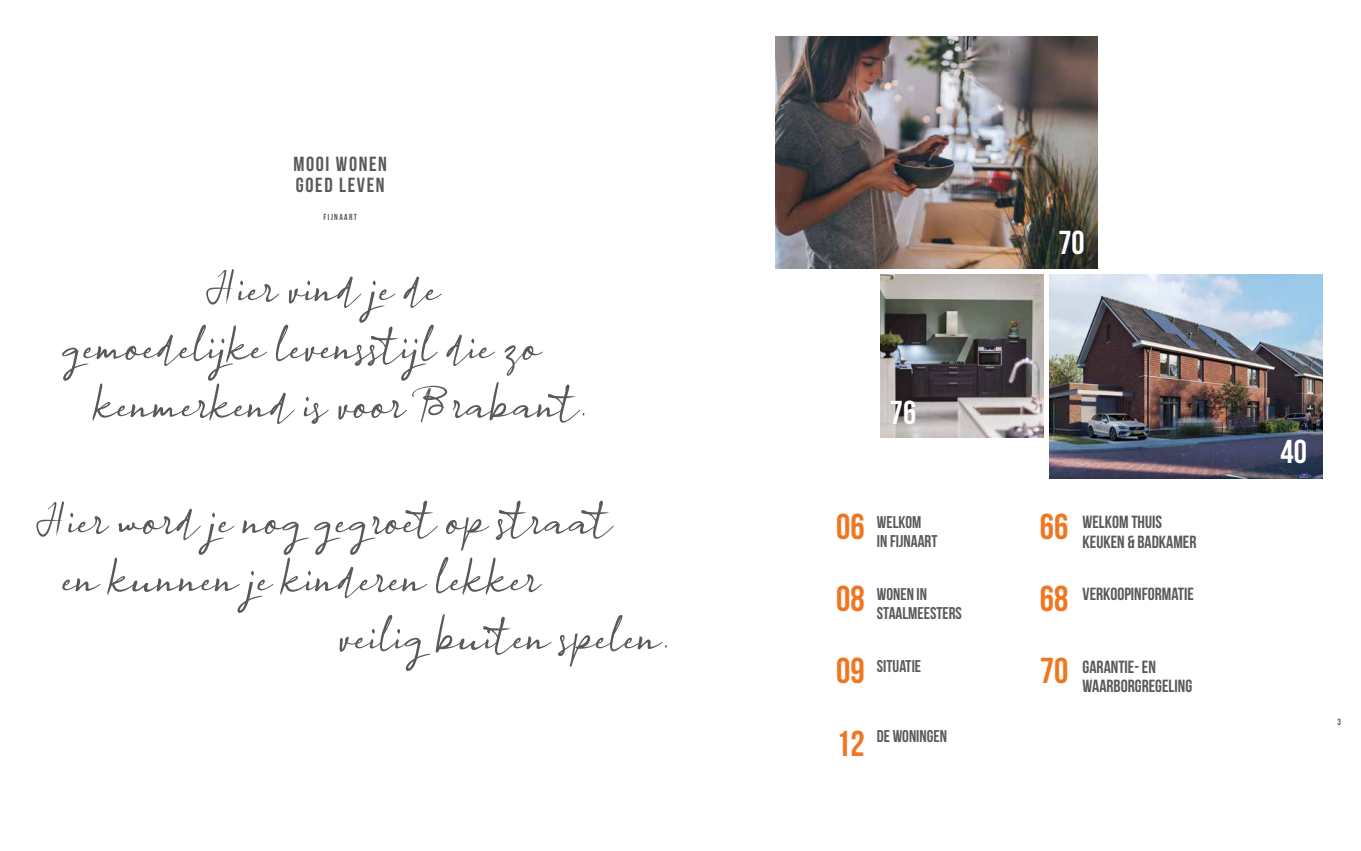
<style>
.page{position:relative;width:1361px;height:851px;background:#fff}
.page>*{position:absolute;margin:0;border:0;box-sizing:border-box;transform-origin:0 0}
.t1{font:58px "a Agreement Signature";color:#58595c}
.t2{font:36px/72px "Bebas Neue";color:#ef7721;text-align:justify}
.t3{font:33.1px "Bebas Neue";color:#fff}
.t4{font:20.4px/20.4px "Bebas Neue";letter-spacing:.08em;color:#58595c}
.t5{font:17.6px/19.2px "Bebas Neue";color:#58595c}
.t6{font:17px/19.2px "Bebas Neue";color:#58595c}
.t7{font:9px "Bebas Neue";color:#58595c}
.t8{font:8.8px "Bebas Neue";letter-spacing:.15em;color:#58595c}
</style>
<div class="page">
<img style="left:775px;top:37px;width:323px;height:231px">
<img style="left:880px;top:274px;width:163px;height:163px">
<img style="left:1050px;top:274px;width:272px;height:205px">
<p class="t4" style="left:293px;top:154px;width:95px">MOOI WONEN<br>GOED LEVEN</p>
<p class="t8" style="left:323px;top:212px;width:35px">FIJNAART</p>
<p class="t1" style="left:207px;top:264px;width:230px">Hier vind je de</p>
<p class="t1" style="left:59px;top:322px;width:480px">gemoedelijke levensstijl die zo</p>
<p class="t1" style="left:91px;top:380px;width:498px">kenmerkend is voor Brabant.</p>
<p class="t1" style="left:38px;top:496px;width:572px">Hier word je nog gegroet op straat</p>
<p class="t1" style="left:59px;top:554px;width:479px">en kunnen je kinderen lekker</p>
<p class="t1" style="left:335px;top:612px;width:336px">veilig buiten spelen.</p>
<p class="t3" style="left:890px;top:394px;width:28px">76</p>
<p class="t2" style="left:836px;top:490px;width:30px">06<br>08<br>09<br>12</p>
<p class="t6" style="left:877px;top:512px;width:62px">WELKOM<br>IN FIJNAART</p>
<p class="t6" style="left:877px;top:584px;width:86px">WONEN IN<br>STAALMEESTERS</p>
<p class="t6" style="left:877px;top:656px;width:46px">SITUATIE</p>
<p class="t6" style="left:877px;top:725px;width:72px">DE WONINGEN</p>
<p class="t3" style="left:1058px;top:224px;width:28px">70</p>
<p class="t2" style="left:1040px;top:490px;width:30px">66<br>68<br>70</p>
<p class="t5" style="left:1082px;top:512px;width:115px">WELKOM THUIS<br>KEUKEN &amp; BADKAMER</p>
<p class="t5" style="left:1082px;top:584px;width:113px">VERKOOPINFORMATIE</p>
<p class="t5" style="left:1082px;top:656px;width:111px">GARANTIE- EN<br>WAARBORGREGELING</p>
<p class="t3" style="left:1280px;top:433px;width:28px">40</p>
<p class="t7" style="left:1337px;top:717px;width:5px">3</p>
</div>
